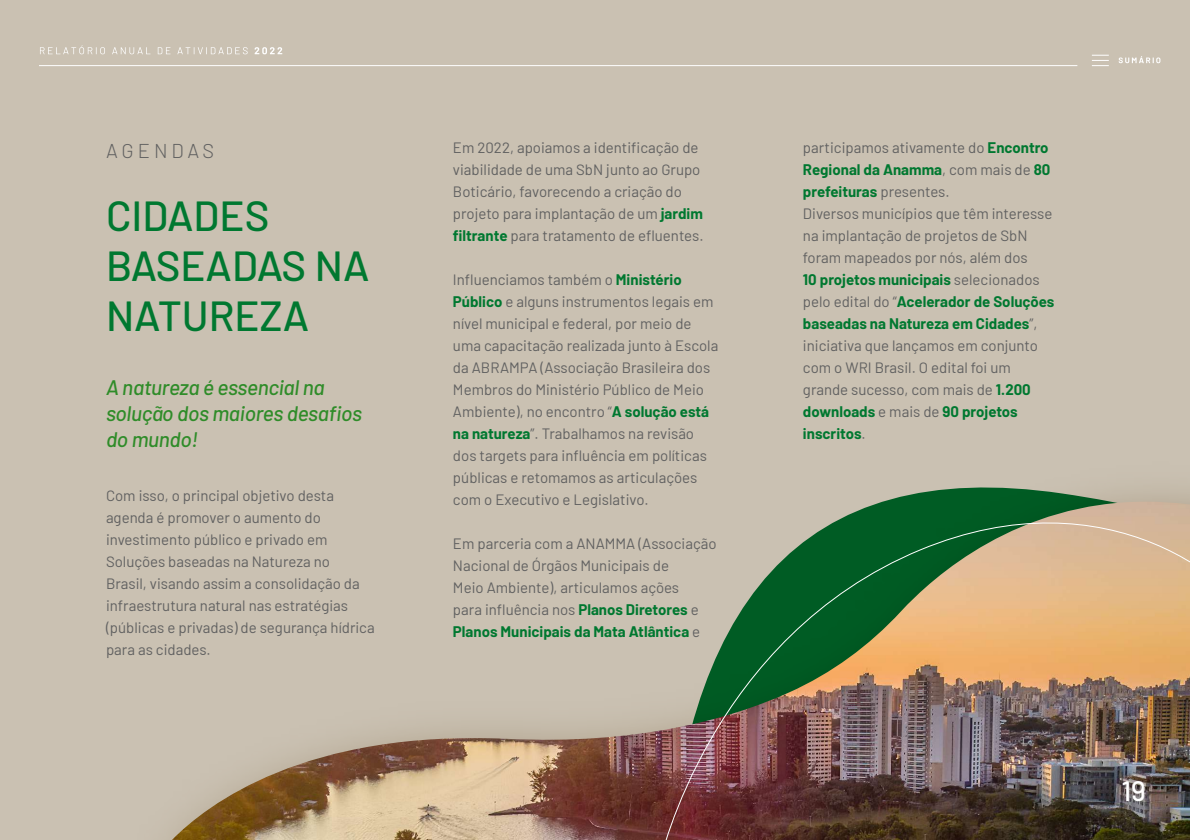
<style>
.page{position:relative;width:1190px;height:840px;background:#cac1b2}
.page>*{position:absolute;margin:0;border:0;box-sizing:border-box;transform-origin:0 0}
.t1{font:500 42px/50px "Barlow";color:#007830}
.t2{font:500 28px "Barlow";color:#fff}
.t3{font:italic 500 21px/26px "Barlow";letter-spacing:-.015em;color:#2f8c29}
.t4{font:300 20px "Barlow";letter-spacing:.19em;color:#616161}
.t5{font:15px/22px "Barlow";color:#616161}
.s1{font-weight:700;color:#007830}
</style>
<div class="page">
<img style="left:172px;top:723px;width:487px;height:117px">
<img style="left:659px;top:487px;width:531px;height:353px">
<hr style="left:39px;top:65px;width:1038px;height:1px;background:#fff">
<svg style="left:40px;top:45px;width:65px;height:9px"></svg>
<svg style="left:112px;top:47px;width:38px;height:7px"></svg>
<svg style="left:158px;top:47px;width:12px;height:7px"></svg>
<svg style="left:177px;top:47px;width:71px;height:7px"></svg>
<svg style="left:255px;top:47px;width:27px;height:7px"></svg>
<svg style="left:1092px;top:55px;width:17px;height:11px"></svg>
<svg style="left:1119px;top:56px;width:41px;height:7px"></svg>
<h3 class="t4" style="left:106px;top:136px;width:110px">AGENDAS</h3>
<h1 class="t1" style="left:106px;top:188px;width:265px">CIDADES<br>BASEADAS NA<br>NATUREZA</h1>
<h3 class="t3" style="left:106px;top:373px;width:258px">A natureza é essencial na solução dos maiores desafios do mundo!</h3>
<p class="t5" style="left:106px;top:483px;width:270px">Com isso, o principal objetivo desta agenda é promover o aumento do investimento público e privado em Soluções baseadas na Natureza no<br>Brasil, visando assim a consolidação da infraestrutura natural nas estratégias (públicas e privadas) de segurança hídrica para as cidades.</p>
<p class="t5" style="left:453px;top:135px;width:252px">Em 2022, apoiamos a identificação de viabilidade de uma SbN junto ao Grupo Boticário, favorecendo a criação do projeto para implantação de um <span class="s1">jardim filtrante</span> para tratamento de efluentes.</p>
<p class="t5" style="left:453px;top:267px;width:267px">Influenciamos também o <span class="s1">Ministério Público</span> e alguns instrumentos legais em nível municipal e federal, por meio de uma capacitação realizada junto à Escola da ABRAMPA (Associação Brasileira dos Membros do Ministério Público de Meio Ambiente), no encontro “<span class="s1">A solução está na natureza</span>”. Trabalhamos na revisão dos targets para influência em políticas públicas e retomamos as articulações com o Executivo e Legislativo.</p>
<p class="t5" style="left:453px;top:532px;width:265px">Em parceria com a ANAMMA (Associação Nacional de Órgãos Municipais de<br>Meio Ambiente), articulamos ações<br>para influência nos <span class="s1">Planos Diretores</span> e <span class="s1">Planos Municipais da Mata Atlântica</span> e</p>
<p class="t5" style="left:803px;top:136px;width:253px">participamos ativamente do <span class="s1">Encontro<br>Regional da Anamma</span>, com mais de <span class="s1">80 prefeituras</span> presentes.<br>Diversos municípios que têm interesse na implantação de projetos de SbN foram mapeados por nós, além dos<br><span class="s1">10 projetos municipais</span> selecionados pelo edital do “<span class="s1">Acelerador de Soluções baseadas na Natureza em Cidades</span>”, iniciativa que lançamos em conjunto com o WRI Brasil. O edital foi um grande sucesso, com mais de <span class="s1">1.200 downloads</span> e mais de <span class="s1">90 projetos inscritos</span>.</p>
<h2 class="t2" style="left:1121px;top:771px;width:26px">19</h2>
</div>
